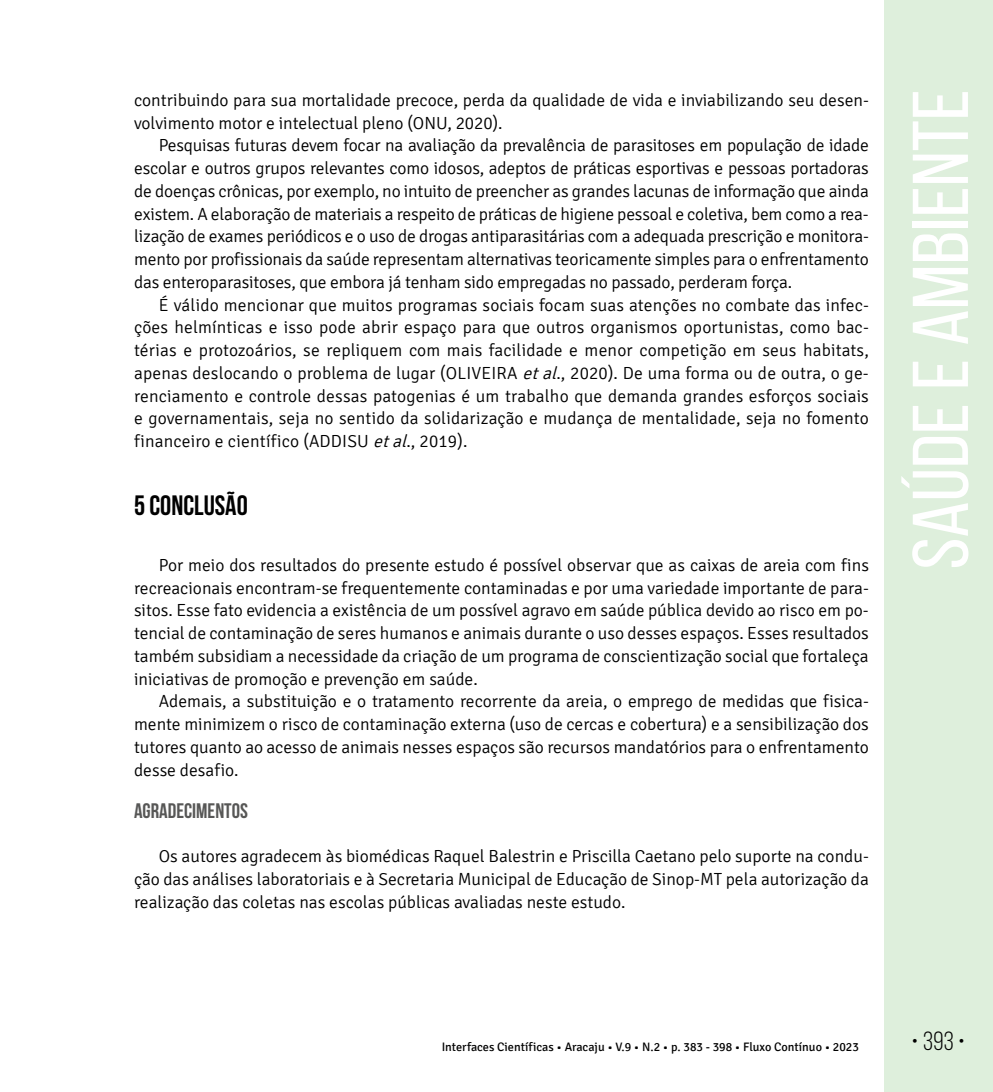
<style>
.page{position:relative;width:993px;height:1092px;background:#fff}
.page>*{position:absolute;margin:0;border:0;box-sizing:border-box;transform-origin:0 0}
.t1{font:78.75px "Bebas Neue";color:#fff;scale:1.09 1}
.t2{font:700 28px "Bebas Neue";color:#000}
.t3{font:26.25px "Bebas Neue";color:#000}
.t4{font:700 21px "Bebas Neue";color:#575756}
.t5{font:300 17.5px/22.8px "Signika";color:#000;text-align:justify}
.t6{font:12.25px "Signika";color:#000}
.s1{font-style:italic}
</style>
<div class="page">
<div style="left:883px;top:0;width:109px;height:1091px;background:#deefdc"></div>
<p class="t5" style="left:134px;top:89px;width:736px">contribuindo para sua mortalidade precoce, perda da qualidade de vida e inviabilizando seu desen&shy;volvimento motor e intelectual pleno (ONU, 2020).</p>
<p class="t5" style="left:134px;top:134px;width:736px;text-indent:25px">Pesquisas futuras devem focar na avaliação da prevalência de parasitoses em população de idade escolar e outros grupos relevantes como idosos, adeptos de práticas esportivas e pessoas portadoras de doenças crônicas, por exemplo, no intuito de preencher as grandes lacunas de informação que ainda existem. A elaboração de materiais a respeito de práticas de higiene pessoal e coletiva, bem como a rea&shy;lização de exames periódicos e o uso de drogas antiparasitárias com a adequada prescrição e monitora&shy;mento por profissionais da saúde representam alternativas teoricamente simples para o enfrentamento das enteroparasitoses, que embora já tenham sido empregadas no passado, perderam força.</p>
<p class="t5" style="left:134px;top:294px;width:736px;text-indent:25px">É válido mencionar que muitos programas sociais focam suas atenções no combate das infec&shy;ções helmínticas e isso pode abrir espaço para que outros organismos oportunistas, como bac&shy;térias e protozoários, se repliquem com mais facilidade e menor competição em seus habitats, apenas deslocando o problema de lugar (OLIVEIRA <span class="s1">etal</span>., 2020). De uma forma ou de outra, o ge&shy;renciamento e controle dessas patogenias é um trabalho que demanda grandes esforços sociais e governamentais, seja no sentido da solidarização e mudança de mentalidade, seja no fomento financeiro e científico (ADDISU <span class="s1">etal</span>., 2019).</p>
<h2 class="t2" style="left:134px;top:489px;width:115px">5 CONCLUSÃO</h2>
<p class="t5" style="left:134px;top:554px;width:736px;text-indent:25px">Por meio dos resultados do presente estudo é possível observar que as caixas de areia com fins recreacionais encontram-se frequentemente contaminadas e por uma variedade importante de para&shy;sitos. Esse fato evidencia a existência de um possível agravo em saúde pública devido ao risco em po&shy;tencial de contaminação de seres humanos e animais durante o uso desses espaços. Esses resultados também subsidiam a necessidade da criação de um programa de conscientização social que fortaleça iniciativas de promoção e prevenção em saúde.</p>
<p class="t5" style="left:134px;top:690px;width:736px;text-indent:25px">Ademais, a substituição e o tratamento recorrente da areia, o emprego de medidas que fisica&shy;mente minimizem o risco de contaminação externa (uso de cercas e cobertura) e a sensibilização dos tutores quanto ao acesso de animais nesses espaços são recursos mandatórios para o enfrentamento desse desafio.</p>
<p class="t4" style="left:134px;top:799px;width:115px">AGRADECIMENTOS</p>
<p class="t5" style="left:134px;top:845px;width:736px;text-indent:25px">Os autores agradecem às biomédicas Raquel Balestrin e Priscilla Caetano pelo suporte na condu&shy;ção das análises laboratoriais e à Secretaria Municipal de Educação de Sinop-MT pela autorização da realização das coletas nas escolas públicas avaliadas neste estudo.</p>
<h1 class="t1" style="left:897px;top:569px;width:442px;rotate:-90deg">Saúde e Ambiente</h1>
<p class="t6" style="left:441px;top:1040px;width:418px">Interfaces Científicas • Aracaju • V.9 • N.2 • p. 383 - 398 • Fluxo Contínuo • 2023</p>
<h3 class="t3" style="left:911px;top:1026px;width:55px">• 393 •</h3>
</div>
